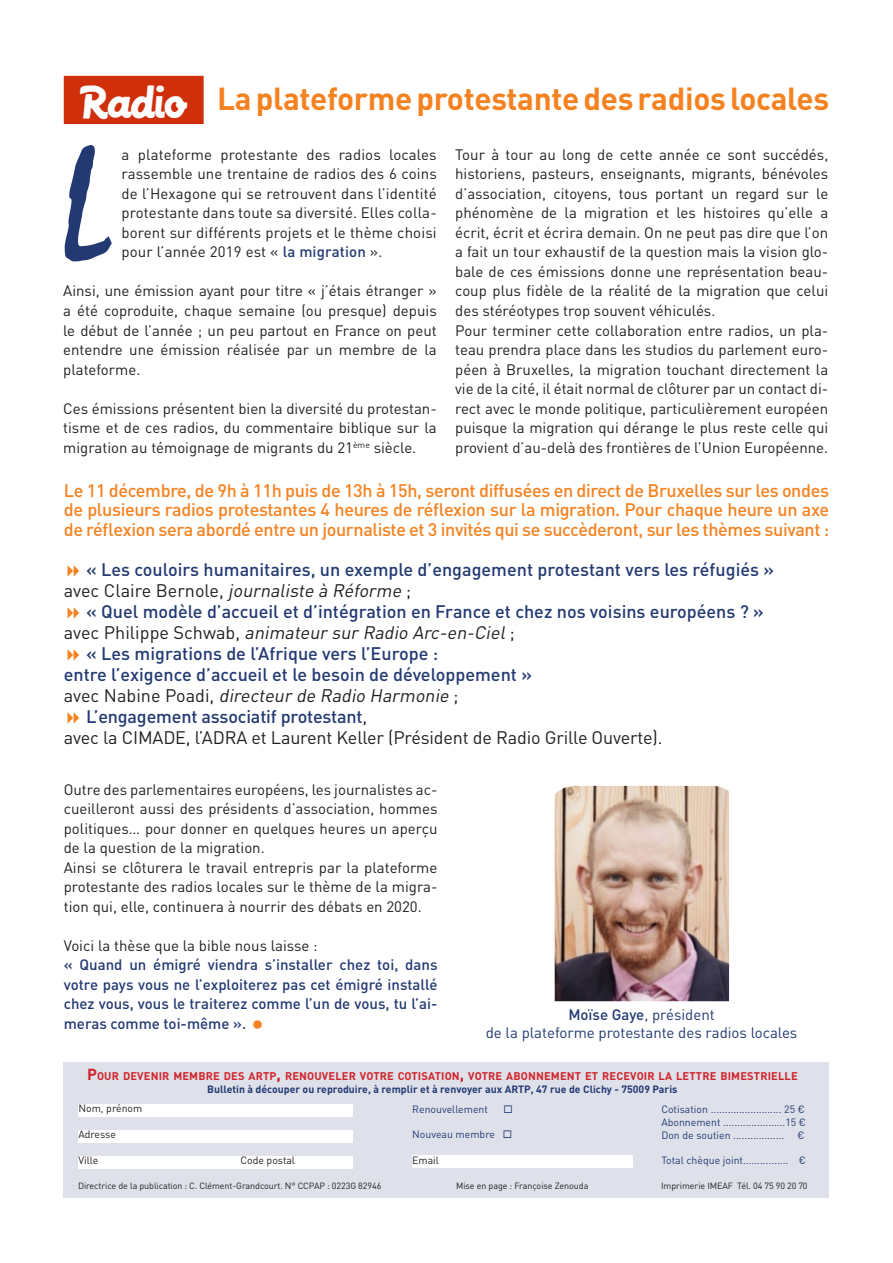
<style>
.page{position:relative;width:893px;height:1263px;background:#fff}
.page>*{position:absolute;margin:0;border:0;box-sizing:border-box;transform-origin:0 0}
.t1{font:165px "Mistral";color:#233972}
.t2{font:33px "Machine Script";color:#fff}
.t3{font:700 31.5px "DIN Pro";letter-spacing:-.01em;color:#f58220}
.t4{font:500 18px "DIN Pro";color:#233972}
.t5{font:500 18px/19.5px "DIN Pro";letter-spacing:-.02em;color:#f58220;text-align:justify}
.t6{font:18px "DIN Pro";letter-spacing:-.01em;color:#231f20}
.t7{font:italic 18px "DIN Pro";color:#231f20}
.t8{font:15px/19.5px "DIN Pro";color:#231f20;text-align:justify}
.t9{font:500 15px/19.5px "DIN Pro";color:#233972;text-align:justify}
.t10{font:15px "DIN Pro";color:#233972}
.t11{font:700 10.95px "DIN Pro";letter-spacing:.015em;color:#d1232a}
.t12{font:10.5px/13px "DIN Pro";color:#233972;text-align:justify}
.t13{font:700 10.5px "DIN Pro";color:#233972}
.t14{font:10.5px "DIN Pro";color:#231f20}
.t15{font:9px "DIN Pro";letter-spacing:-.01em;color:#231f20}
.s1{font-weight:500;color:#233972}
.s2{font-style:italic}
.s3{font-style:normal}
.s4{font-weight:400;color:#231f20}
.s5{font-weight:500}
.s6{font-size:15.75px}
</style>
<div class="page">
<div style="left:63px;top:1062px;width:765px;height:136px;background:#dee1ea"></div>
<div style="left:78px;top:1155px;width:275px;height:13px;background:#fff"></div>
<div style="left:78px;top:1104px;width:275px;height:13px;background:#fff"></div>
<div style="left:78px;top:1130px;width:275px;height:13px;background:#fff"></div>
<div style="left:412px;top:1155px;width:221px;height:13px;background:#fff"></div>
<div style="left:65px;top:77px;width:138px;height:46px;background:#cf2f0a"></div>
<div style="left:64px;top:76px;width:140px;height:48px;border:2px solid #cf2f0a"></div>
<img style="left:555px;top:786px;width:174px;height:215px">
<p class="t2" style="left:80px;top:83px;width:109px">Radio</p>
<p class="t3" style="left:217px;top:77px;width:613px">La plateforme protestante des radios locales</p>
<p class="t8" style="left:122px;top:144px;width:317px">a plateforme protestante des radios locales rassemble une trentaine de radios des 6 coins de l’Hexagone qui se retrouvent dans l’identité protestante dans toute sa diversité. Elles colla&shy;borent sur différents projets et le thème choisi pour l’année 2019 est « <span class="s1">la migration</span> ».</p>
<p class="t8" style="left:63px;top:281px;width:375px">Ainsi, une émission ayant pour titre « j’étais étranger » a été coproduite, chaque semaine (ou presque) depuis le début de l’année ; un peu partout en France on peut entendre une émission réalisée par un membre de la plateforme.</p>
<p class="t8" style="left:63px;top:398px;width:375px">Ces émissions présentent bien la diversité du protestan&shy;tisme et de ces radios, du commentaire biblique sur la migration au témoignage de migrants du 21<sup>ème</sup> siècle.</p>
<p class="t1" style="left:60px;top:108px;width:53px">L</p>
<p class="t8" style="left:455px;top:144px;width:375px">Tour à tour au long de cette année ce sont succédés, historiens, pasteurs, enseignants, migrants, bénévoles d’association, citoyens, tous portant un regard sur le phénomène de la migration et les histoires qu’elle a écrit, écrit et écrira demain. On ne peut pas dire que l’on a fait un tour exhaustif de la question mais la vision glo&shy;bale de ces émissions donne une représentation beau&shy;coup plus fidèle de la réalité de la migration que celui des stéréotypes trop souvent véhiculés.</p>
<p class="t8" style="left:455px;top:320px;width:375px">Pour terminer cette collaboration entre radios, un pla&shy;teau prendra place dans les studios du parlement euro&shy;péen à Bruxelles, la migration touchant directement la vie de la cité, il était normal de clôturer par un contact di&shy;rect avec le monde politique, particulièrement européen puisque la migration qui dérange le plus reste celle qui provient d’au-delà des frontières de l’Union Européenne.</p>
<p class="t5" style="left:64px;top:480px;width:767px">Le 11 décembre, de 9h à 11h puis de 13h à 15h, seront diffusées en direct de Bruxelles sur les ondes de plusieurs radios protestantes 4 heures de réflexion sur la migration. Pour chaque heure un axe de réflexion sera abordé entre un journaliste et 3 invités qui se succèderont, sur les thèmes suivant :</p>
<p class="t4" style="left:86px;top:558px;width:689px">« Les couloirs humanitaires, un exemple d’engagement protestant vers les réfugiés »</p>
<p class="t6" style="left:64px;top:579px;width:349px">avec Claire Bernole, <span class="s2">journaliste à Réforme</span> ;</p>
<p class="t4" style="left:86px;top:600px;width:679px">« Quel modèle d’accueil et d’intégration en France et chez nos voisins européens ? »</p>
<p class="t7" style="left:64px;top:621px;width:453px"><span class="s3">ave c P h i l i p p e S c hwa b ,</span> animateur sur Radio Arc-en-Ciel<span class="s3">;</span></p>
<p class="t4" style="left:86px;top:642px;width:353px">« Les migrations de l’Afrique vers l’Europe :</p>
<p class="t4" style="left:64px;top:663px;width:470px">entre l’exigence d’accueil et le besoin de développement »</p>
<p class="t7" style="left:64px;top:684px;width:396px"><span class="s3">a ve c N a b i n e P o a d i ,</span> directeur de Radio Harmonie <span class="s3">;</span></p>
<p class="t4" style="left:86px;top:705px;width:283px">L’engagement associatif protestant<span class="s4">,</span></p>
<p class="t6" style="left:64px;top:726px;width:600px">avec la CIMADE, l’ADRA et Laurent Keller (Président de Radio Grille Ouverte).</p>
<p class="t8" style="left:64px;top:779px;width:375px">Outre des parlementaires européens, les journalistes ac&shy;cueilleront aussi des présidents d’association, hommes politiques… pour donner en quelques heures un aperçu de la question de la migration.</p>
<p class="t8" style="left:64px;top:857px;width:375px">Ainsi se clôturera le travail entrepris par la plateforme protestante des radios locales sur le thème de la migra&shy;tion qui, elle, continuera à nourrir des débats en 2020.</p>
<p class="t8" style="left:64px;top:935px;width:255px">Voici la thèse que la bible nous laisse :</p>
<p class="t9" style="left:64px;top:954px;width:375px">« Quand un émigré viendra s’installer chez toi, dans votre pays vous ne l’exploiterez pas cet émigré installé chez vous, vous le traiterez comme l’un de vous, tu l’ai&shy;meras comme toi-même ».</p>
<p class="t10" style="left:568px;top:1005px;width:148px"><span class="s5">Moïse Gaye</span>, président</p>
<p class="t10" style="left:486px;top:1023px;width:313px">de la plateforme protestante des radios locales</p>
<p class="t11" style="left:87px;top:1068px;width:712px"><span class="s6">P</span>OUR DEVENIR MEMBRE DES ARTP<span class="s6">,</span> RENOUVELER VOTRE COTISATION<span class="s6">,</span> VOTRE ABONNEMENT ET RECEVOIR LA LETTRE BIMESTRIELLE</p>
<p class="t13" style="left:207px;top:1082px;width:472px">Bulletin à découper ou reproduire, à remplir et à renvoyer aux ARTP, 47 rue de Clichy - 75009 Paris</p>
<p class="t14" style="left:78px;top:1101px;width:65px">Nom, prénom</p>
<p class="t14" style="left:78px;top:1127px;width:39px">Adresse</p>
<p class="t14" style="left:78px;top:1153px;width:21px">Ville</p>
<p class="t14" style="left:240px;top:1153px;width:56px">Code postal</p>
<p class="t12" style="left:412px;top:1102px;width:77px">Renouvellement</p>
<p class="t12" style="left:412px;top:1127px;width:101px">Nouveau membre ◻</p>
<p class="t14" style="left:412px;top:1153px;width:28px">Email</p>
<p class="t12" style="left:661px;top:1102px;width:146px">Cotisation ......................... 25 € Abonnement ......................15 € Don de soutien .................. €</p>
<p class="t12" style="left:661px;top:1153px;width:146px">Total chèque joint................ €</p>
<p class="t15" style="left:78px;top:1180px;width:305px">Directrice de la publication : C. Clément-Grandcourt. N° CCPAP : 0223G 82946</p>
<p class="t15" style="left:456px;top:1180px;width:134px">Mise en page : Françoise Zenouda</p>
<p class="t15" style="left:661px;top:1180px;width:148px">Imprimerie IMEAF Tél. 04 75 90 20 70</p>
</div>
